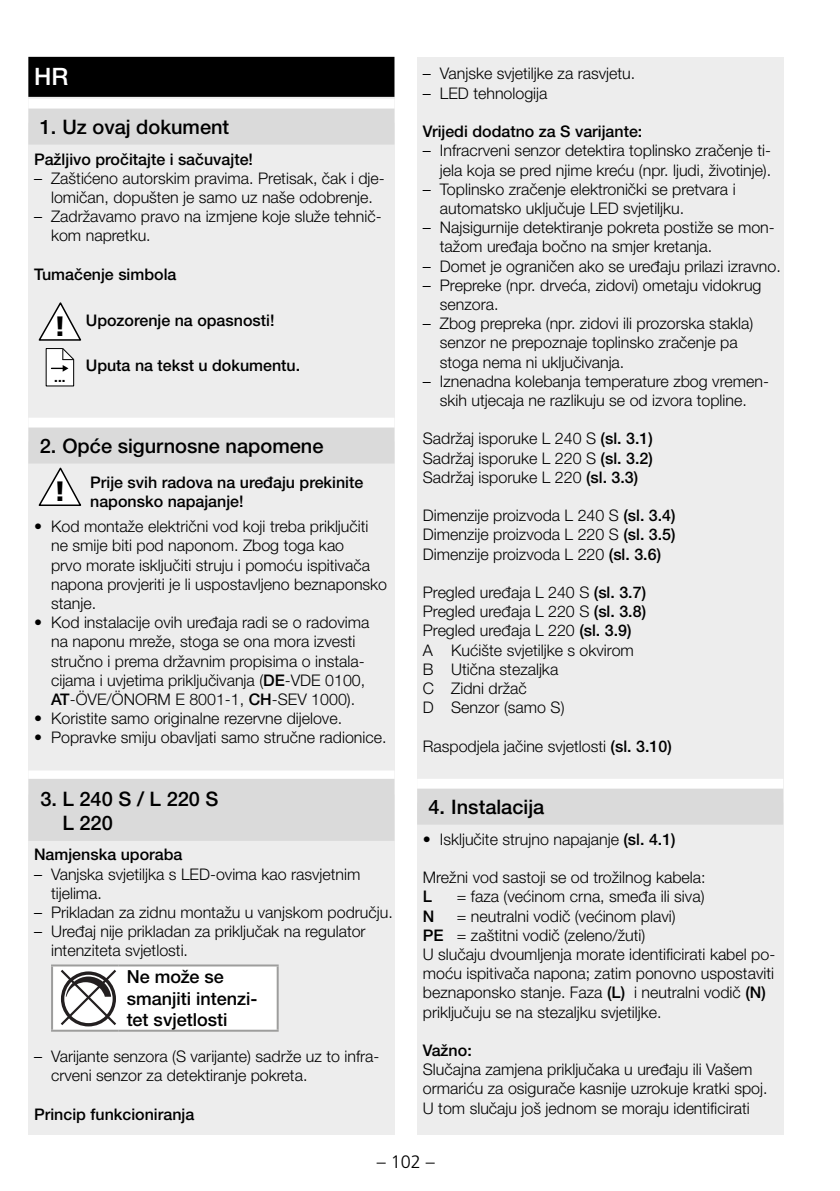
<style>
.page{position:relative;width:840px;height:1191px;background:#fff}
.page>*{position:absolute;margin:0;border:0;box-sizing:border-box;transform-origin:0 0}
.t1{font:900 28px "Frutiger LT Com";color:#000}
.t2{font:500 24px "Helvetica Neue LT Pro";color:#fff}
.t3{font:500 20px/24px "Helvetica Neue LT Pro";color:#000}
.t4{font:500 18px/21.6px "Helvetica Neue LTW1 G";color:#000}
.t5{font:300 18px "Frutiger LT Std";color:#000}
.t6{font:300 16px/19.2px "Helvetica Neue LT Pro";color:#000}
.t7{font:500 16px/19.2px "Helvetica Neue LT Pro";color:#000}
.t8{font:700 13.4px "Helvetica Neue LT Pro";color:#000}
.s1{font-family:"Frutiger LT Com";font-stretch:condensed}
.s2{font-family:"Frutiger LT Com";font-weight:900;font-size:28px}
.s3{font-weight:500}
</style>
<div class="page">
<div style="left:28px;top:57px;width:366px;height:1077px;background:#ededed"></div>
<div style="left:28px;top:57px;width:366px;height:40px;background:#000"></div>
<div style="left:28px;top:99px;width:366px;height:24px;background:#fff"></div>
<div style="left:28px;top:109px;width:366px;height:36px;background:#dadada"></div>
<div style="left:28px;top:418px;width:366px;height:24px;background:#fff"></div>
<div style="left:28px;top:427px;width:366px;height:36px;background:#dadada"></div>
<div style="left:28px;top:770px;width:366px;height:24px;background:#fff"></div>
<div style="left:28px;top:779px;width:366px;height:62px;background:#dadada"></div>
<svg style="left:39px;top:302px;width:42px;height:39px"></svg>
<svg style="left:46px;top:348px;width:28px;height:38px"></svg>
<svg style="left:39px;top:467px;width:42px;height:39px"></svg>
<hr style="left:51px;top:964px;width:68px;height:2px;background:#9d9d9c">
<hr style="left:51px;top:966px;width:2px;height:63px;background:#9d9d9c">
<hr style="left:51px;top:1029px;width:68px;height:2px;background:#9d9d9c">
<hr style="left:119px;top:964px;width:159px;height:2px;background:#9d9d9c">
<hr style="left:119px;top:1029px;width:159px;height:2px;background:#9d9d9c">
<hr style="left:276px;top:966px;width:2px;height:63px;background:#9d9d9c">
<svg style="left:52px;top:965px;width:225px;height:65px;background:#eae9e9"></svg>
<div style="left:417px;top:57px;width:365px;height:1077px;background:#ededed"></div>
<div style="left:417px;top:779px;width:365px;height:24px;background:#fff"></div>
<div style="left:417px;top:788px;width:365px;height:36px;background:#dadada"></div>
<h2 class="t2" style="left:34px;top:62px;width:36px">HR</h2>
<p class="t3" style="left:40px;top:115px;width:191px">1. Uz ovaj dokument</p>
<p class="t7" style="left:34px;top:149px;width:220px">Pažljivo pročitajte i sačuvajte!</p>
<p class="t6" style="left:34px;top:168px;width:352px;text-align:center"><span class="s1">–</span> Zaštićeno autorskim pravima. Pretisak, čak i dje&shy;lomičan, dopušten je samo uz naše odobrenje.</p>
<p class="t6" style="left:51px;top:207px;width:332px;text-indent:-17px"><span class="s1">–</span> Zadržavamo pravo na izmjene koje služe tehnič&shy;kom napretku.</p>
<p class="t7" style="left:34px;top:264px;width:144px">Tumačenje simbola</p>
<p class="t7" style="left:54px;top:310px;width:222px"><span class="s2">!</span> Upozorenje na opasnosti!</p>
<p class="t8" style="left:54px;top:368px;width:13px">...</p>
<p class="t7" style="left:86px;top:356px;width:216px">Uputa na tekst u dokumentu.</p>
<p class="t3" style="left:40px;top:434px;width:285px">2. Opće sigurnosne napomene</p>
<h1 class="t1" style="left:54px;top:474px;width:14px">!</h1>
<p class="t7" style="left:90px;top:472px;width:274px">Prije svih radova na uređaju prekinite naponsko napajanje!</p>
<p class="t6" style="left:51px;top:516px;width:337px;text-indent:-17px">• Kod montaže električni vod koji treba priključiti ne smije biti pod naponom. Zbog toga kao<br>prvo morate isključiti struju i pomoću ispitivača napona provjeriti je li uspostavljeno beznaponsko stanje.</p>
<p class="t6" style="left:51px;top:612px;width:320px;text-indent:-17px">• Kod instalacije ovih uređaja radi se o radovima na naponu mreže, stoga se ona mora izvesti stručno i prema državnim propisima o instala&shy;cijama i uvjetima priključivanja (<span class="s3">DE</span>-VDE 0100, <span class="s3">AT</span>-ÖVE/ÖNORM E 8001-1, <span class="s3">CH</span>-SEV 1000).</p>
<p class="t6" style="left:34px;top:708px;width:309px">• Koristite samo originalne rezervne dijelove.</p>
<p class="t6" style="left:34px;top:728px;width:354px">• Popravke smiju obavljati samo stručne radionice.</p>
<p class="t3" style="left:62px;top:786px;width:157px;text-indent:-22px">3. L 240 S / L 220 S<br>L 220</p>
<p class="t7" style="left:34px;top:845px;width:150px">Namjenska uporaba</p>
<p class="t6" style="left:51px;top:864px;width:311px;text-indent:-17px"><span class="s1">–</span> Vanjska svjetiljka s LED-ovima kao rasvjetnim tijelima.</p>
<p class="t6" style="left:34px;top:902px;width:360px"><span class="s1">–</span> Prikladan za zidnu montažu u vanjskom području.</p>
<p class="t6" style="left:51px;top:921px;width:316px;text-indent:-17px"><span class="s1">–</span> Uređaj nije prikladan za priključak na regulator intenziteta svjetlosti.</p>
<p class="t4" style="left:127px;top:965px;width:132px">Ne može se smanjiti intenzi&shy;tet svjetlosti</p>
<p class="t6" style="left:51px;top:1046px;width:330px;text-indent:-17px"><span class="s1">–</span> Varijante senzora (S varijante) sadrže uz to infra&shy;crveni senzor za detektiranje pokreta.</p>
<p class="t7" style="left:34px;top:1104px;width:162px">Princip funkcioniranja</p>
<p class="t6" style="left:422px;top:64px;width:214px"><span class="s1">–</span> Vanjske svjetiljke za rasvjetu.</p>
<p class="t6" style="left:422px;top:83px;width:126px"><span class="s1">–</span> LED tehnologija</p>
<p class="t7" style="left:422px;top:122px;width:221px">Vrijedi dodatno za S varijante:</p>
<p class="t6" style="left:422px;top:141px;width:350px;text-align:right"><span class="s1">–</span> Infracrveni senzor detektira toplinsko zračenje ti&shy;jela koja se pred njime kreću (npr. ljudi, životinje).</p>
<p class="t6" style="left:439px;top:179px;width:297px;text-indent:-17px"><span class="s1">–</span> Toplinsko zračenje elektronički se pretvara i automatsko uključuje LED svjetiljku.</p>
<p class="t6" style="left:439px;top:217px;width:336px;text-indent:-17px"><span class="s1">–</span> Najsigurnije detektiranje pokreta postiže se mon&shy;tažom uređaja bočno na smjer kretanja.</p>
<p class="t6" style="left:422px;top:256px;width:359px"><span class="s1">–</span> Domet je ograničen ako se uređaju prilazi izravno.</p>
<p class="t6" style="left:439px;top:275px;width:323px;text-indent:-17px"><span class="s1">–</span> Prepreke (npr. drveća, zidovi) ometaju vidokrug senzora.</p>
<p class="t6" style="left:439px;top:313px;width:315px;text-indent:-17px"><span class="s1">–</span> Zbog prepreka (npr. zidovi ili prozorska stakla) senzor ne prepoznaje toplinsko zračenje pa stoga nema ni uključivanja.</p>
<p class="t6" style="left:422px;top:371px;width:347px;text-align:center"><span class="s1">–</span> Iznenadna kolebanja temperature zbog vremen&shy;skih utjecaja ne razlikuju se od izvora topline.</p>
<p class="t6" style="left:422px;top:429px;width:231px;text-align:justify">Sadržaj isporuke L 240 S <span class="s3">(sl. 3.1)<br></span>Sadržaj isporuke L 220 S <span class="s3">(sl. 3.2)<br></span>Sadržaj isporuke L 220 <span class="s3">(sl. 3.3)</span></p>
<p class="t6" style="left:422px;top:505px;width:254px;text-align:justify">Dimenzije proizvoda L 240 S <span class="s3">(sl. 3.4)<br></span>Dimenzije proizvoda L 220 S <span class="s3">(sl. 3.5)<br></span>Dimenzije proizvoda L 220 <span class="s3">(sl. 3.6)</span></p>
<p class="t6" style="left:422px;top:582px;width:225px">Pregled uređaja L 240 S <span class="s3">(sl. 3.7)<br></span>Pregled uređaja L 220 S <span class="s3">(sl. 3.8)<br></span>Pregled uređaja L 220 <span class="s3">(sl. 3.9)<br></span>A Kućište svjetiljke s okvirom<br>B Utična stezaljka<br>C Zidni držač<br>D Senzor (samo S)</p>
<p class="t6" style="left:422px;top:736px;width:250px">Raspodjela jačine svjetlosti <span class="s3">(sl. 3.10)</span></p>
<p class="t3" style="left:428px;top:795px;width:117px">4. Instalacija</p>
<p class="t6" style="left:422px;top:829px;width:254px">• Isključite strujno napajanje <span class="s3">(sl. 4.1)</span></p>
<p class="t6" style="left:422px;top:867px;width:284px">Mrežni vod sastoji se od trožilnog kabela:</p>
<p class="t7" style="left:422px;top:887px;width:11px">L</p>
<p class="t6" style="left:456px;top:886px;width:249px">= faza (većinom crna, smeđa ili siva)</p>
<p class="t7" style="left:422px;top:906px;width:13px">N</p>
<p class="t6" style="left:422px;top:906px;width:354px;text-indent:34px">= neutralni vodič (većinom plavi)<br><span class="s3">PE</span> = zaštitni vodič (zeleno/žuti)<br>U slučaju dvoumljenja morate identificirati kabel po&shy;moću ispitivača napona; zatim ponovno uspostaviti beznaponsko stanje. Faza <span class="s3">(L)</span> i neutralni vodič <span class="s3">(N) </span>priključuju se na stezaljku svjetiljke.</p>
<p class="t7" style="left:422px;top:1040px;width:50px">Važno:</p>
<p class="t6" style="left:422px;top:1059px;width:346px">Slučajna zamjena priključaka u uređaju ili Vašem ormariću za osigurače kasnije uzrokuje kratki spoj.<br>U tom slučaju još jednom se moraju identificirati</p>
<p class="t5" style="left:376px;top:1151px;width:60px">– 102 –</p>
</div>
